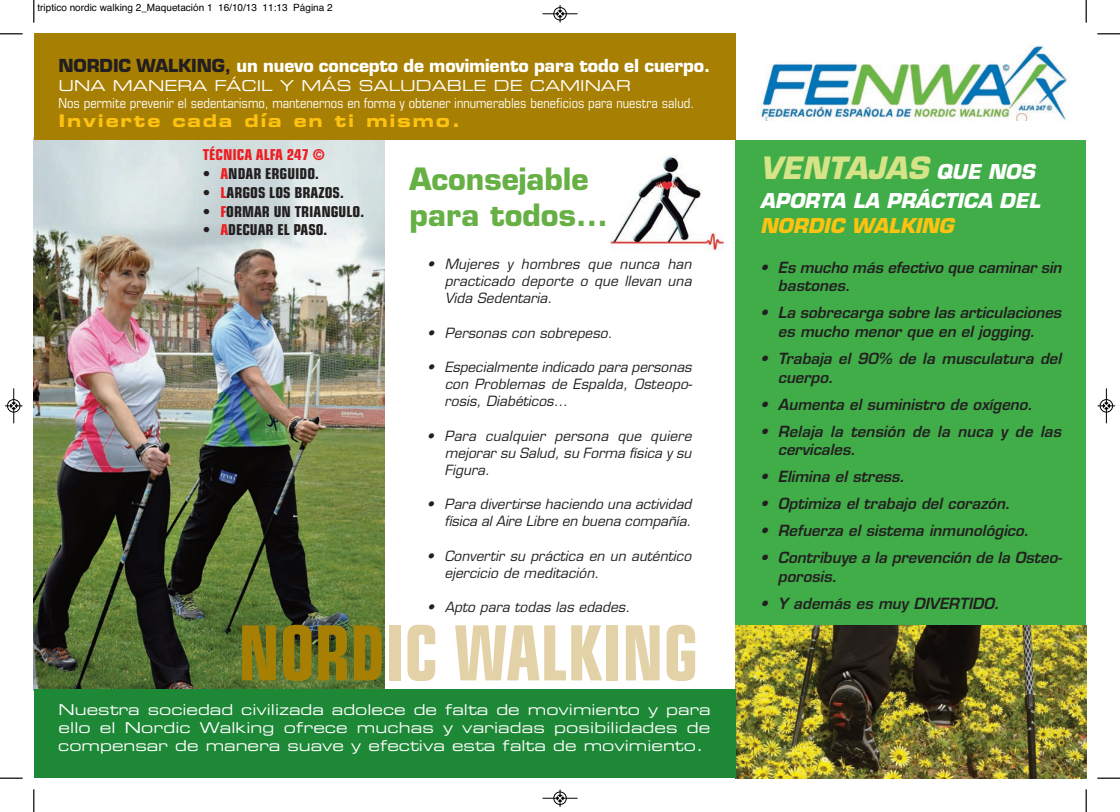
<style>
.page{position:relative;width:1120px;height:812px;background:#fff}
.page>*{position:absolute;margin:0;border:0;box-sizing:border-box;transform-origin:0 0}
.t1{font:700 30px/36px "Eurostile";color:#66b045}
.t2{font:italic 700 30px "Eurostile LT Std";color:#d7e387}
.t3{font:italic 700 20px "Eurostile LT Std";color:#fff}
.t4{font:italic 700 20px "Eurostile LT Std";color:#fec210}
.t5{font:700 17.5px "Eurostile LT Std";letter-spacing:-.01em;color:#fff}
.t6{font:17.5px "Eurostile LT Std Bold Ex 2";letter-spacing:.1em;color:#fec210}
.t7{font:italic 600 15px/18.8px "Eurostile LT Std";color:#231f20}
.t8{font:15px/18px "Eurostile LT Std Ex 2";color:#fff;text-align:justify}
.t9{font:700 condensed 15px "Eurostile";color:#231f20}
.t10{font:700 condensed 15px "Eurostile";color:#ee1d23}
.t11{font:italic 13.75px/17.1px "Eurostile";letter-spacing:.005em;color:#231f20;text-align:justify}
.t12{font:condensed 13.75px "Eurostile LT Std";color:#fff}
.t13{font:10px "Helvetica";color:#000}
.s1{color:#231f20}
.s2{color:#ee1d23}
.s3{font-size:20px;color:#fff}
</style>
<div class="page">
<img style="left:34px;top:140px;width:351px;height:549px">
<div style="left:34px;top:34px;width:701px;height:106px;background:#a78003"></div>
<img style="left:760px;top:46px;width:308px;height:75px">
<div style="left:735px;top:140px;width:351px;height:638px;background:#40ad49"></div>
<img style="left:735px;top:625px;width:351px;height:153px">
<img style="left:611px;top:156px;width:113px;height:94px">
<div style="left:34px;top:689px;width:701px;height:89px;background:#1d8836"></div>
<svg style="left:667px;top:624px;width:28px;height:57px"></svg>
<svg style="left:626px;top:625px;width:34px;height:55px"></svg>
<div style="left:606px;top:625px;width:11px;height:55px;background:#e3d1a7"></div>
<svg style="left:455px;top:625px;width:147px;height:55px"></svg>
<svg style="left:407px;top:624px;width:28px;height:57px"></svg>
<div style="left:389px;top:625px;width:11px;height:55px;background:#e3d1a7"></div>
<svg style="left:354px;top:625px;width:28px;height:55px"></svg>
<svg style="left:318px;top:625px;width:29px;height:55px"></svg>
<svg style="left:283px;top:624px;width:28px;height:57px"></svg>
<svg style="left:242px;top:625px;width:34px;height:55px"></svg>
<svg style="left:33px;top:0;width:2px;height:23px"></svg>
<svg style="left:0;top:33px;width:22px;height:2px"></svg>
<svg style="left:1086px;top:0;width:1px;height:23px"></svg>
<svg style="left:1097px;top:33px;width:23px;height:2px"></svg>
<svg style="left:33px;top:789px;width:2px;height:23px"></svg>
<svg style="left:0;top:777px;width:22px;height:2px"></svg>
<svg style="left:1086px;top:789px;width:1px;height:23px"></svg>
<svg style="left:1097px;top:777px;width:23px;height:2px"></svg>
<div style="left:553px;top:7px;width:14px;height:13px;border:1px solid #fff;border-radius:50%"></div>
<hr style="left:542px;top:14px;width:36px;height:1px;background:#000">
<div style="left:554px;top:7px;width:12px;height:13px;border:1px solid #000;border-radius:50%"></div>
<svg style="left:557px;top:5px;width:6px;height:18px"></svg>
<div style="left:553px;top:791px;width:14px;height:14px;border:1px solid #fff;border-radius:50%"></div>
<hr style="left:542px;top:798px;width:36px;height:1px;background:#000">
<div style="left:554px;top:791px;width:12px;height:13px;border:1px solid #000;border-radius:50%"></div>
<svg style="left:557px;top:789px;width:6px;height:18px"></svg>
<hr style="left:14px;top:388px;width:1px;height:35px;background:#000">
<div style="left:7px;top:399px;width:13px;height:13px;border:1px solid #000;border-radius:50%"></div>
<svg style="left:5px;top:402px;width:17px;height:7px"></svg>
<hr style="left:1106px;top:388px;width:1px;height:35px;background:#000">
<div style="left:1100px;top:399px;width:13px;height:13px;border:1px solid #000;border-radius:50%"></div>
<svg style="left:1098px;top:402px;width:17px;height:7px"></svg>
<p class="t13" style="left:38px;top:2px;width:297px">triptico nordic walking 2_Maquetación 1 16/10/13 11:13 Página 2</p>
<p class="t5" style="left:59px;top:59px;width:653px"><span class="s1">NORDIC WALKING,</span> un nuevo concepto de movimiento para todo el cuerpo.</p>
<p class="t8" style="left:59px;top:78px;width:574px">UNA MANERA FÁCIL Y MÁS SALUDABLE DE CAMINAR</p>
<p class="t12" style="left:59px;top:98px;width:637px">Nos permite prevenir el sedentarismo, mantenernos en forma y obtener innumerables beneficios para nuestra salud.</p>
<p class="t6" style="left:59px;top:115px;width:403px">Invierte cada día en ti mismo.</p>
<p class="t10" style="left:203px;top:149px;width:124px">TÉCNICA ALFA 247 ©</p>
<p class="t9" style="left:203px;top:168px;width:118px">• <span class="s2">A</span>NDAR ERGUIDO.</p>
<p class="t9" style="left:203px;top:187px;width:142px">• <span class="s2">L</span>ARGOS LOS BRAZOS.</p>
<p class="t9" style="left:203px;top:206px;width:163px">• <span class="s2">F</span>ORMAR UN TRIANGULO.</p>
<p class="t9" style="left:203px;top:224px;width:126px">• <span class="s2">A</span>DECUAR EL PASO.</p>
<h1 class="t1" style="left:409px;top:164px;width:201px">Aconsejable para todos...</h1>
<p class="t11" style="left:445px;top:257px;width:248px;text-indent:-18px">• Mujeres y hombres que nunca han practicado deporte o que llevan una Vida Sedentaria.</p>
<p class="t11" style="left:427px;top:325px;width:187px">• Personas con sobrepeso.</p>
<p class="t11" style="left:445px;top:360px;width:249px;text-indent:-18px">• Especialmente indicado para personas con Problemas de Espalda, Osteopo&shy;rosis, Diabéticos…</p>
<p class="t11" style="left:445px;top:428px;width:248px;text-indent:-18px">• Para cualquier persona que quiere mejorar su Salud, su Forma física y su Figura.</p>
<p class="t11" style="left:427px;top:497px;width:266px;text-align:right">• Para divertirse haciendo una actividad física al Aire Libre en buena compañía.</p>
<p class="t11" style="left:444px;top:548px;width:248px;text-indent:-18px">• Convertir su práctica en un auténtico ejercicio de meditación.</p>
<p class="t11" style="left:427px;top:600px;width:205px">• Apto para todas las edades.</p>
<p class="t8" style="left:58px;top:701px;width:654px">Nuestra sociedad civilizada adolece de falta de movimiento y para ello el Nordic Walking ofrece muchas y variadas posibilidades de compensar de manera suave y efectiva esta falta de movimiento.</p>
<h1 class="t2" style="left:760px;top:156px;width:276px">VENTAJAS <span class="s3">QUE NOS</span></h1>
<h2 class="t3" style="left:760px;top:193px;width:281px">APORTA LA PRÁCTICA DEL</h2>
<h2 class="t4" style="left:760px;top:218px;width:195px">NORDIC WALKING</h2>
<p class="t7" style="left:778px;top:259px;width:285px;text-indent:-18px">• Es mucho más efectivo que caminar sin bastones.</p>
<p class="t7" style="left:760px;top:305px;width:303px;text-align:center">• La sobrecarga sobre las articulaciones es mucho menor que en el jogging.</p>
<p class="t7" style="left:778px;top:351px;width:285px;text-indent:-18px">• Trabaja el 90% de la musculatura del cuerpo.</p>
<p class="t7" style="left:760px;top:396px;width:274px">• Aumenta el suministro de oxígeno.</p>
<p class="t7" style="left:778px;top:423px;width:285px;text-indent:-18px">• Relaja la tensión de la nuca y de las cervicales.</p>
<p class="t7" style="left:760px;top:469px;width:146px">• Elimina el stress.</p>
<p class="t7" style="left:760px;top:496px;width:252px">• Optimiza el trabajo del corazón.</p>
<p class="t7" style="left:760px;top:523px;width:271px">• Refuerza el sistema inmunológico.</p>
<p class="t7" style="left:778px;top:550px;width:286px;text-indent:-18px">• Contribuye a la prevención de la Osteo&shy;porosis.</p>
<p class="t7" style="left:760px;top:595px;width:241px">• Y además es muy DIVERTIDO.</p>
</div>
